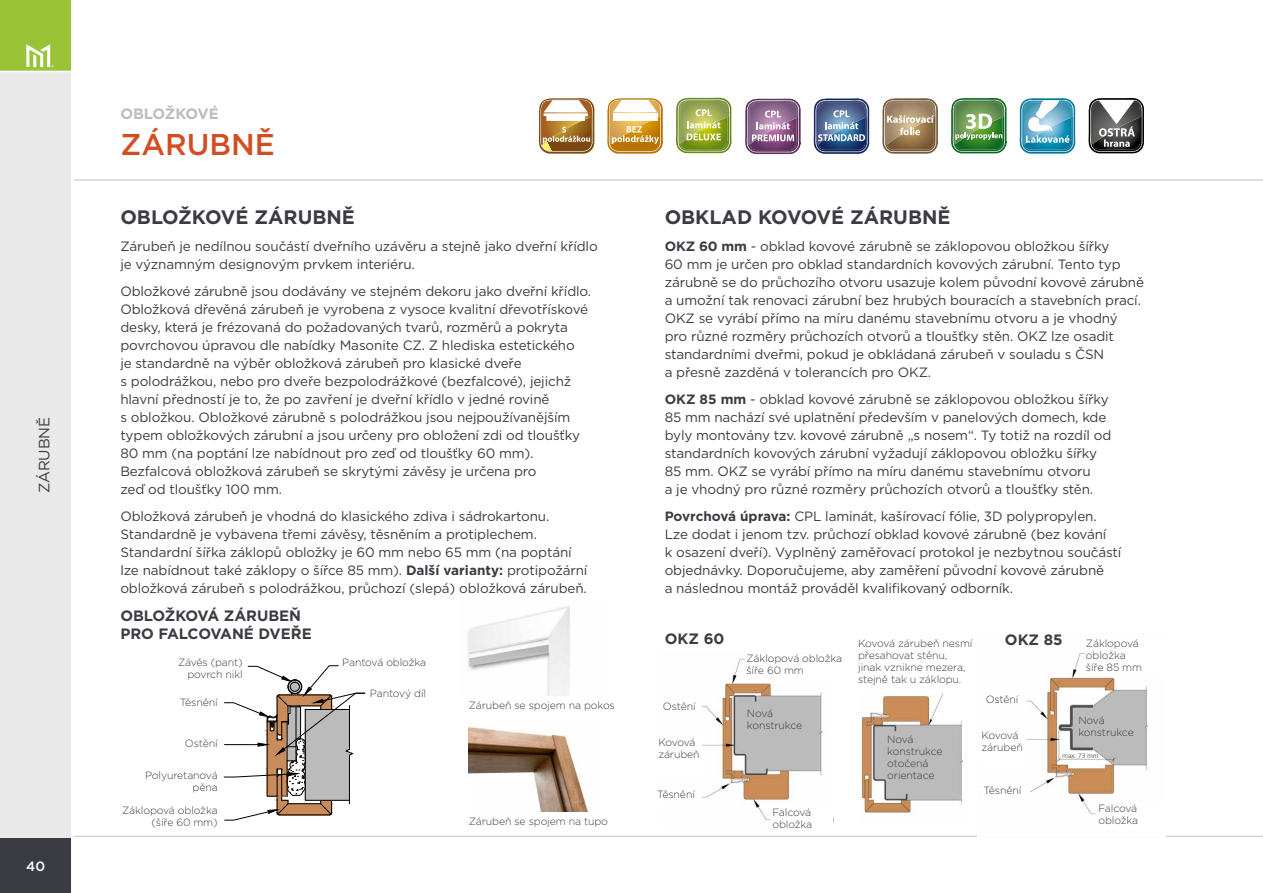
<style>
.page{position:relative;width:1263px;height:893px;background:#fff}
.page>*{position:absolute;margin:0;border:0;box-sizing:border-box;transform-origin:0 0}
.t1{font:500 30px "Gotham";color:#d44d20}
.t2{font:700 19.5px "Gotham";color:#3b3c43}
.t3{font:700 16.05px "Times New Roman";color:#000}
.t4{font:700 15px/18px "Gotham";color:#3b3c43}
.t5{font:700 15px "Gotham";letter-spacing:-.02em;color:#bcbdc2}
.t6{font:15px "Gotham";letter-spacing:-.01em;color:#3b3c43}
.t7{font:13.5px/18px "Gotham";letter-spacing:-.01em;color:#3b3c43}
.t8{font:500 13.5px "Gotham";color:#fff}
.t9{font:300 10.5px/12px "Gotham";letter-spacing:-.01em;color:#3b3c43}
.t10{font:300 7.5px "Calibri";letter-spacing:-.01em;color:#3b3c43}
.s1{font-weight:700}
</style>
<div class="page">
<hr style="left:0;top:179px;width:1263px;height:2px;background:#d3d4d3">
<div style="left:0;top:838px;width:71px;height:55px;background:#3b3c43"></div>
<div style="left:0;top:0;width:71px;height:71px;background:#9ac437"></div>
<div style="left:0;top:71px;width:71px;height:767px;background:#e9e9e9"></div>
<hr style="left:0;top:71px;width:84px;height:1px;background:#fff">
<hr style="left:72px;top:836px;width:1191px;height:1px;background:#d3d4d3">
<hr style="left:71px;top:0;width:3px;height:893px;background:#fff">
<svg style="left:26px;top:44px;width:28px;height:23px"></svg>
<img style="left:702px;top:658px;width:121px;height:162px">
<div style="left:772px;top:808px;width:61px;height:26px;background:#fff"></div>
<div style="left:747px;top:709px;width:64px;height:27px;background:#bbb"></div>
<div style="left:746px;top:654px;width:114px;height:27px;background:#fff"></div>
<img style="left:860px;top:693px;width:103px;height:124px">
<div style="left:887px;top:735px;width:64px;height:55px;background:#bbb"></div>
<div style="left:944px;top:675px;width:54px;height:46px;background:#fff"></div>
<img style="left:1026px;top:653px;width:122px;height:162px">
<div style="left:1086px;top:639px;width:84px;height:37px;background:#fff"></div>
<div style="left:983px;top:785px;width:47px;height:15px;background:#fff"></div>
<div style="left:1098px;top:803px;width:71px;height:27px;background:#fff"></div>
<div style="left:1078px;top:716px;width:65px;height:28px;background:#bbb"></div>
<svg style="left:1061px;top:750px;width:43px;height:9px"></svg>
<svg style="left:1088px;top:98px;width:56px;height:55px"></svg>
<svg style="left:882px;top:98px;width:56px;height:56px;background:#a89174"></svg>
<svg style="left:951px;top:98px;width:55px;height:55px;background:#6a9d63"></svg>
<svg style="left:745px;top:98px;width:55px;height:56px;background:#9b7799"></svg>
<svg style="left:813px;top:98px;width:56px;height:56px;background:#637a9f"></svg>
<svg style="left:1019px;top:98px;width:56px;height:56px"></svg>
<svg style="left:607px;top:98px;width:56px;height:55px"></svg>
<svg style="left:538px;top:98px;width:56px;height:56px"></svg>
<svg style="left:676px;top:97px;width:55px;height:56px;background:#a2b35b"></svg>
<svg style="left:224px;top:666px;width:141px;height:154px"></svg>
<div style="left:171px;top:658px;width:72px;height:24px;background:#fff"></div>
<div style="left:342px;top:658px;width:97px;height:24px;background:#fff"></div>
<img style="left:468px;top:606px;width:102px;height:89px">
<img style="left:469px;top:727px;width:120px;height:84px">
<p class="t6" style="left:35px;top:493px;width:78px;rotate:-90deg">ZÁRUBNĚ</p>
<p class="t8" style="left:26px;top:857px;width:20px">40</p>
<p class="t5" style="left:120px;top:103px;width:100px">OBLOŽKOVÉ</p>
<h1 class="t1" style="left:120px;top:124px;width:156px">ZÁRUBNĚ</h1>
<h2 class="t2" style="left:120px;top:204px;width:236px">OBLOŽKOVÉ ZÁRUBNĚ</h2>
<p class="t7" style="left:120px;top:237px;width:479px">Zárubeň je nedílnou součástí dveřního uzávěru a stejně jako dveřní křídlo je významným designovým prvkem interiéru.</p>
<p class="t7" style="left:120px;top:282px;width:472px">Obložkové zárubně jsou dodávány ve stejném dekoru jako dveřní křídlo.<br>Obložková dřevěná zárubeň je vyrobena z vysoce kvalitní dřevotřískové desky, která je frézovaná do požadovaných tvarů, rozměrů a pokryta povrchovou úpravou dle nabídky Masonite CZ. Z hlediska estetického<br>je standardně na výběr obložková zárubeň pro klasické dveře<br>s polodrážkou, nebo pro dveře bezpolodrážkové (bezfalcové), jejichž hlavní předností je to, že po zavření je dveřní křídlo v jedné rovině<br>s obložkou. Obložkové zárubně s polodrážkou jsou nejpoužívanějším typem obložkových zárubní a jsou určeny pro obložení zdi od tloušťky 80 mm (na poptání lze nabídnout pro zeď od tloušťky 60 mm).<br>Bezfalcová obložková zárubeň se skrytými závěsy je určena pro<br>zeď od tloušťky 100 mm.</p>
<p class="t7" style="left:120px;top:507px;width:469px">Obložková zárubeň je vhodná do klasického zdiva i sádrokartonu.<br>Standardně je vybavena třemi závěsy, těsněním a protiplechem.<br>Standardní šířka záklopů obložky je 60 mm nebo 65 mm (na poptání lze nabídnout také záklopy o šířce 85 mm). <span class="s1">Další varianty:</span> protipožární obložková zárubeň s polodrážkou, průchozí (slepá) obložková zárubeň.</p>
<h2 class="t2" style="left:665px;top:204px;width:287px">OBKLAD KOVOVÉ ZÁRUBNĚ</h2>
<p class="t7" style="left:665px;top:237px;width:481px"><span class="s1">OKZ 60 mm</span> - obklad kovové zárubně se záklopovou obložkou šířky<br>60 mm je určen pro obklad standardních kovových zárubní. Tento typ zárubně se do průchozího otvoru usazuje kolem původní kovové zárubně a umožní tak renovaci zárubní bez hrubých bouracích a stavebních prací.<br>OKZ se vyrábí přímo na míru danému stavebnímu otvoru a je vhodný<br>pro různé rozměry průchozích otvorů a tloušťky stěn. OKZ lze osadit standardními dveřmi, pokud je obkládaná zárubeň v souladu s ČSN<br>a přesně zazděná v tolerancích pro OKZ.</p>
<p class="t7" style="left:665px;top:390px;width:448px"><span class="s1">OKZ 85 mm</span> - obklad kovové zárubně se záklopovou obložkou šířky 85 mm nachází své uplatnění především v panelových domech, kde byly montovány tzv. kovové zárubně „s nosem“. Ty totiž na rozdíl od standardních kovových zárubní vyžadují záklopovou obložku šířky 85 mm. OKZ se vyrábí přímo na míru danému stavebnímu otvoru<br>a je vhodný pro různé rozměry průchozích otvorů a tloušťky stěn.</p>
<p class="t7" style="left:665px;top:507px;width:458px"><span class="s1">Povrchová úprava:</span> CPL laminát, kašírovací fólie, 3D polypropylen.<br>Lze dodat i jenom tzv. průchozí obklad kovové zárubně (bez kování<br>k osazení dveří). Vyplněný zaměřovací protokol je nezbytnou součástí objednávky. Doporučujeme, aby zaměření původní kovové zárubně<br>a následnou montáž prováděl kvalifikovaný odborník.</p>
<p class="t3" style="left:575px;top:586px;width:274px">OBLOŽKOVÁ DŘEVĚNÁ ZÁRUBEŇ</p>
<p class="t4" style="left:120px;top:607px;width:193px">OBLOŽKOVÁ ZÁRUBEŇ<br>PRO FALCOVANÉ DVEŘE</p>
<p class="t3" style="left:189px;top:613px;width:202px">PRO FALCOVANÉ DVEŘE</p>
<p class="t9" style="left:178px;top:656px;width:66px;text-align:right">Závěs (pant) povrch nikl</p>
<p class="t9" style="left:180px;top:696px;width:39px">Těsnění</p>
<p class="t9" style="left:185px;top:737px;width:34px">Ostění</p>
<p class="t9" style="left:145px;top:769px;width:74px;text-align:right">Polyuretanová pěna</p>
<p class="t9" style="left:122px;top:804px;width:97px;text-align:right">Záklopová obložka (šíře 60 mm)</p>
<p class="t9" style="left:342px;top:656px;width:85px">Pantová obložka</p>
<p class="t9" style="left:370px;top:687px;width:58px">Pantový díl</p>
<p class="t9" style="left:469px;top:699px;width:147px">Zárubeň se spojem na pokos</p>
<p class="t9" style="left:469px;top:815px;width:141px">Zárubeň se spojem na tupo</p>
<p class="t4" style="left:665px;top:629px;width:61px">OKZ 60</p>
<p class="t9" style="left:663px;top:700px;width:34px">Ostění</p>
<p class="t9" style="left:658px;top:736px;width:43px">Kovová zárubeň</p>
<p class="t9" style="left:657px;top:788px;width:39px">Těsnění</p>
<p class="t9" style="left:746px;top:652px;width:97px">Záklopová obložka šíře 60 mm</p>
<p class="t9" style="left:747px;top:707px;width:57px">Nová konstrukce</p>
<p class="t9" style="left:772px;top:806px;width:41px">Falcová obložka</p>
<p class="t4" style="left:1005px;top:630px;width:59px">OKZ 85</p>
<p class="t9" style="left:858px;top:637px;width:116px">Kovová zárubeň nesmí přesahovat stěnu, jinak vznikne mezera, stejně tak u záklopu.</p>
<p class="t9" style="left:1086px;top:637px;width:58px">Záklopová obložka šíře 85 mm</p>
<p class="t9" style="left:986px;top:693px;width:34px">Ostění</p>
<p class="t9" style="left:981px;top:729px;width:43px">Kovová zárubeň</p>
<p class="t9" style="left:983px;top:784px;width:39px">Těsnění</p>
<p class="t9" style="left:1098px;top:802px;width:41px">Falcová obložka</p>
<p class="t9" style="left:1078px;top:714px;width:57px">Nová konstrukce</p>
<p class="t10" style="left:1062px;top:751px;width:38px">max. 73 mm</p>
<p class="t9" style="left:887px;top:733px;width:57px">Nová konstrukce otočená orientace</p>
</div>
